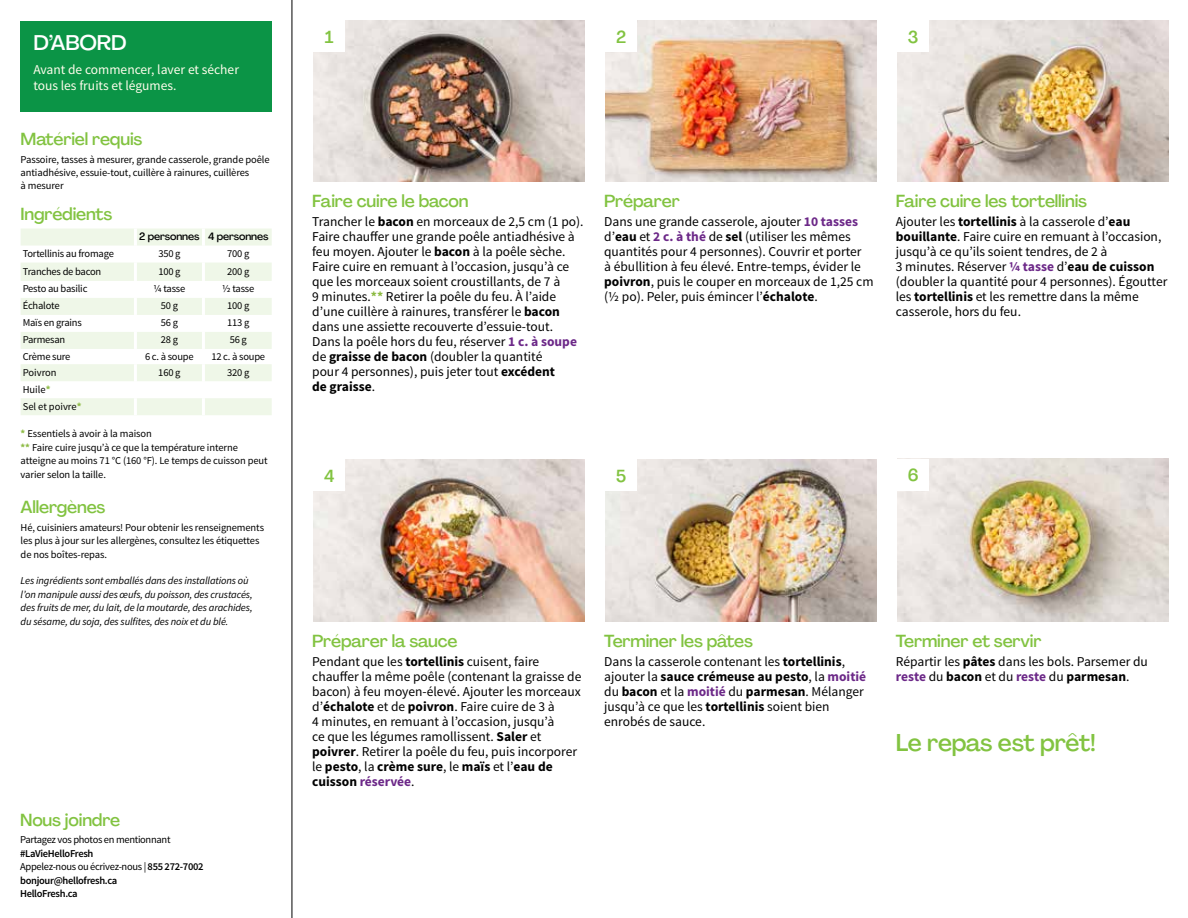
<style>
.page{position:relative;width:1188px;height:918px;background:#fff}
.page>*{position:absolute;margin:0;border:0;box-sizing:border-box;transform-origin:0 0}
.t1{font:500 24px "Agrandir";letter-spacing:-.02em;color:#82c341}
.t2{font:500 21px "Agrandir";letter-spacing:-.01em;color:#fff}
.t3{font:500 17.25px "Agrandir";letter-spacing:-.01em;color:#82c341}
.t4{font:13.5px/15px "Source Sans Pro";color:#000}
.t5{font:13.5px/16.2px "Source Sans Pro";color:#fffdec}
.t6{font:10.5px/13.5px "Source Sans Pro";letter-spacing:-.01em;color:#000}
.t7{font:italic 10.5px/13.5px "Source Sans Pro";letter-spacing:-.01em;color:#000}
.t8{font:600 10.5px/13.5px "Source Sans Pro";letter-spacing:-.03em;color:#000}
.t9{font:10.5px "Source Sans Pro";letter-spacing:-.03em;color:#000}
.t10{font:500 10.5px "Agrandir";letter-spacing:-.01em;color:#000}
.s1{font-weight:700;color:#8cba42}
.s2{font-weight:400}
.s3{font-weight:700}
.s4{font-weight:700;color:#6c2888}
</style>
<div class="page">
<hr style="left:292px;top:0;width:1px;height:918px;background:#000">
<svg style="left:21px;top:229px;width:251px;height:186px;fill:#eff7e8"></svg>
<hr style="left:134px;top:229px;width:3px;height:17px;background:#fff">
<hr style="left:202px;top:229px;width:3px;height:17px;background:#fff">
<hr style="left:134px;top:246px;width:3px;height:17px;background:#fff">
<hr style="left:202px;top:246px;width:3px;height:17px;background:#fff">
<hr style="left:134px;top:263px;width:3px;height:18px;background:#fff">
<hr style="left:202px;top:263px;width:3px;height:18px;background:#fff">
<hr style="left:134px;top:281px;width:3px;height:17px;background:#fff">
<hr style="left:202px;top:281px;width:3px;height:17px;background:#fff">
<hr style="left:134px;top:298px;width:3px;height:17px;background:#fff">
<hr style="left:202px;top:298px;width:3px;height:17px;background:#fff">
<hr style="left:134px;top:315px;width:3px;height:17px;background:#fff">
<hr style="left:202px;top:315px;width:3px;height:17px;background:#fff">
<hr style="left:134px;top:332px;width:3px;height:17px;background:#fff">
<hr style="left:202px;top:332px;width:3px;height:17px;background:#fff">
<hr style="left:134px;top:349px;width:3px;height:15px;background:#fff">
<hr style="left:202px;top:349px;width:3px;height:15px;background:#fff">
<hr style="left:134px;top:364px;width:3px;height:17px;background:#fff">
<hr style="left:202px;top:364px;width:3px;height:17px;background:#fff">
<hr style="left:134px;top:381px;width:3px;height:17px;background:#fff">
<hr style="left:202px;top:381px;width:3px;height:17px;background:#fff">
<hr style="left:134px;top:398px;width:3px;height:17px;background:#fff">
<hr style="left:202px;top:398px;width:3px;height:17px;background:#fff">
<div style="left:21px;top:21px;width:251px;height:91px;background:#0b9446"></div>
<img style="left:313px;top:459px;width:272px;height:162px">
<div style="left:313px;top:459px;width:32px;height:32px;background:#fff"></div>
<img style="left:605px;top:459px;width:272px;height:162px">
<div style="left:605px;top:459px;width:32px;height:32px;background:#fff"></div>
<img style="left:897px;top:459px;width:272px;height:162px">
<div style="left:897px;top:459px;width:32px;height:32px;background:#fff"></div>
<img style="left:313px;top:20px;width:272px;height:161px">
<div style="left:313px;top:20px;width:32px;height:32px;background:#fff"></div>
<img style="left:605px;top:20px;width:272px;height:161px">
<div style="left:605px;top:20px;width:32px;height:32px;background:#fff"></div>
<img style="left:897px;top:20px;width:272px;height:161px">
<div style="left:897px;top:20px;width:32px;height:32px;background:#fff"></div>
<h2 class="t2" style="left:33px;top:29px;width:95px">D’ABORD</h2>
<p class="t5" style="left:33px;top:62px;width:207px">Avant de commencer, laver et sécher tous les fruits et légumes.</p>
<p class="t3" style="left:21px;top:128px;width:123px">Matériel requis</p>
<p class="t6" style="left:21px;top:152px;width:250px">Passoire, tasses à mesurer, grande casserole, grande poêle antiadhésive, essuie-tout, cuillère à rainures, cuillères<br>à mesurer</p>
<p class="t3" style="left:21px;top:203px;width:93px">Ingrédients</p>
<p class="t10" style="left:139px;top:230px;width:131px">2 personnes 4 personnes</p>
<p class="t6" style="left:23px;top:247px;width:93px">Tortellinis au fromage</p>
<p class="t6" style="left:158px;top:247px;width:24px">350 g</p>
<p class="t6" style="left:227px;top:247px;width:24px">700 g</p>
<p class="t6" style="left:23px;top:265px;width:80px">Tranches de bacon</p>
<p class="t6" style="left:158px;top:265px;width:24px">100 g</p>
<p class="t6" style="left:227px;top:265px;width:24px">200 g</p>
<p class="t6" style="left:23px;top:282px;width:66px">Pesto au basilic</p>
<p class="t6" style="left:154px;top:282px;width:33px">¼ tasse</p>
<p class="t6" style="left:222px;top:282px;width:34px">½ tasse</p>
<p class="t6" style="left:23px;top:299px;width:38px">Échalote</p>
<p class="t6" style="left:161px;top:299px;width:19px">50 g</p>
<p class="t6" style="left:227px;top:299px;width:24px">100 g</p>
<p class="t6" style="left:23px;top:316px;width:61px">Maïs en grains</p>
<p class="t6" style="left:161px;top:316px;width:19px">56 g</p>
<p class="t6" style="left:227px;top:316px;width:24px">113 g</p>
<p class="t6" style="left:23px;top:333px;width:44px">Parmesan</p>
<p class="t6" style="left:161px;top:333px;width:19px">28 g</p>
<p class="t6" style="left:230px;top:333px;width:19px">56 g</p>
<p class="t6" style="left:23px;top:350px;width:49px">Crème sure</p>
<p class="t6" style="left:145px;top:350px;width:50px">6 c. à soupe</p>
<p class="t6" style="left:211px;top:350px;width:55px">12 c. à soupe</p>
<p class="t6" style="left:23px;top:366px;width:35px">Poivron</p>
<p class="t6" style="left:158px;top:366px;width:24px">160 g</p>
<p class="t6" style="left:227px;top:366px;width:24px">320 g</p>
<p class="t6" style="left:23px;top:381px;width:60px;line-height:17px">Huile<span class="s1">*<br></span>Sel et poivre<span class="s1">*</span></p>
<p class="t6" style="left:21px;top:427px;width:249px"><span class="s1">*</span> Essentiels à avoir à la maison<br><span class="s1">**</span> Faire cuire jusqu’à ce que la température interne atteigne au moins 71 °C (160 °F). Le temps de cuisson peut varier selon la taille.</p>
<p class="t3" style="left:21px;top:496px;width:86px">Allergènes</p>
<p class="t6" style="left:21px;top:521px;width:245px">Hé, cuisiniers amateurs! Pour obtenir les renseignements les plus à jour sur les allergènes, consultez les étiquettes de nos boîtes-repas.</p>
<p class="t7" style="left:21px;top:574px;width:234px">Les ingrédients sont emballés dans des installations où l’on manipule aussi des œufs, du poisson, des crustacés, des fruits de mer, du lait, de la moutarde, des arachides, du sésame, du soja, des sulfites, des noix et du blé.</p>
<p class="t3" style="left:20px;top:809px;width:102px">Nous joindre</p>
<p class="t9" style="left:20px;top:833px;width:152px">Partagez vos photos en mentionnant</p>
<p class="t8" style="left:20px;top:847px;width:185px">#LaVieHelloFresh<br><span class="s2">Appelez-nous ou écrivez-nous |</span> 855 272-7002 bonjour@hellofresh.ca<br>HelloFresh.ca</p>
<p class="t3" style="left:325px;top:26px;width:10px">1</p>
<p class="t3" style="left:616px;top:26px;width:12px">2</p>
<p class="t3" style="left:908px;top:26px;width:12px">3</p>
<p class="t3" style="left:312px;top:190px;width:158px">Faire cuire le bacon</p>
<p class="t4" style="left:312px;top:214px;width:273px">Trancher le <span class="s3">bacon</span> en morceaux de 2,5 cm (1 po).<br>Faire chauffer une grande poêle antiadhésive à feu moyen. Ajouter le <span class="s3">bacon</span> à la poêle sèche.<br>Faire cuire en remuant à l’occasion, jusqu’à ce que les morceaux soient croustillants, de 7 à<br>9 minutes.<span class="s1">**</span> Retirer la poêle du feu. À l’aide d’une cuillère à rainures, transférer le <span class="s3">bacon </span>dans une assiette recouverte d’essuie-tout.<br>Dans la poêle hors du feu, réserver <span class="s4">1 c. à soupe </span>de <span class="s3">graisse de bacon</span> (doubler la quantité<br>pour 4 personnes), puis jeter tout <span class="s3">excédent<br>de graisse</span>.</p>
<p class="t3" style="left:604px;top:190px;width:77px">Préparer</p>
<p class="t4" style="left:604px;top:214px;width:271px">Dans une grande casserole, ajouter <span class="s4">10 tasses </span>d’<span class="s3">eau</span> et <span class="s4">2 c. à thé</span> de <span class="s3">sel</span> (utiliser les mêmes quantités pour 4 personnes). Couvrir et porter<br>à ébullition à feu élevé. Entre-temps, évider le <span class="s3">poivron</span>, puis le couper en morceaux de 1,25 cm (½ po). Peler, puis émincer l’<span class="s3">échalote</span>.</p>
<p class="t3" style="left:896px;top:190px;width:193px">Faire cuire les tortellinis</p>
<p class="t4" style="left:896px;top:214px;width:273px">Ajouter les <span class="s3">tortellinis</span> à la casserole d’<span class="s3">eau bouillante</span>. Faire cuire en remuant à l’occasion, jusqu’à ce qu’ils soient tendres, de 2 à<br>3 minutes. Réserver <span class="s4">¼ tasse</span> d’<span class="s3">eau de cuisson </span>(doubler la quantité pour 4 personnes). Égoutter les <span class="s3">tortellinis</span> et les remettre dans la même casserole, hors du feu.</p>
<p class="t3" style="left:324px;top:465px;width:12px">4</p>
<p class="t3" style="left:616px;top:465px;width:12px">5</p>
<p class="t3" style="left:908px;top:465px;width:12px">6</p>
<p class="t3" style="left:312px;top:630px;width:147px">Préparer la sauce</p>
<p class="t4" style="left:312px;top:655px;width:271px">Pendant que les <span class="s3">tortellinis</span> cuisent, faire chauffer la même poêle (contenant la graisse de bacon) à feu moyen-élevé. Ajouter les morceaux d’<span class="s3">échalote</span> et de <span class="s3">poivron</span>. Faire cuire de 3 à<br>4 minutes, en remuant à l’occasion, jusqu’à<br>ce que les légumes ramollissent. <span class="s3">Saler</span> et <span class="s3">poivrer</span>. Retirer la poêle du feu, puis incorporer le <span class="s3">pesto</span>, la <span class="s3">crème sure</span>, le <span class="s3">maïs</span> et l’<span class="s3">eau de cuisson</span> <span class="s4">réservée</span>.</p>
<p class="t3" style="left:604px;top:630px;width:150px">Terminer les pâtes</p>
<p class="t4" style="left:604px;top:655px;width:264px">Dans la casserole contenant les <span class="s3">tortellinis</span>, ajouter la <span class="s3">sauce crémeuse au pesto</span>, la <span class="s4">moitié </span>du <span class="s3">bacon</span> et la <span class="s4">moitié</span> du <span class="s3">parmesan</span>. Mélanger jusqu’à ce que les <span class="s3">tortellinis</span> soient bien enrobés de sauce.</p>
<p class="t3" style="left:896px;top:630px;width:147px">Terminer et servir</p>
<p class="t4" style="left:896px;top:655px;width:254px">Répartir les <span class="s3">pâtes</span> dans les bols. Parsemer du <span class="s4">reste</span> du <span class="s3">bacon</span> et du <span class="s4">reste</span> du <span class="s3">parmesan</span>.</p>
<h1 class="t1" style="left:896px;top:728px;width:202px">Le repas est prêt!</h1>
</div>
